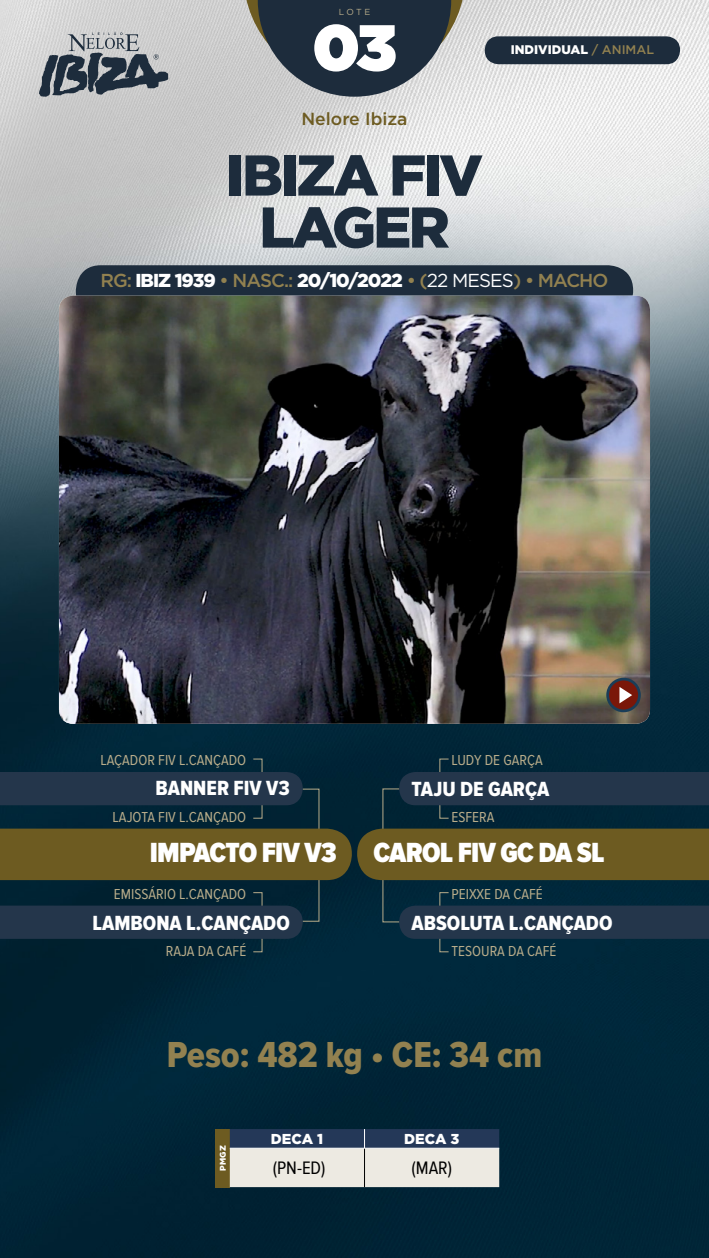
<style>
.page{position:relative;width:709px;height:1258px;background:#fff}
.page>*{position:absolute;margin:0;border:0;box-sizing:border-box;transform-origin:0 0}
.t1{font:900 64.88px "Gotham";color:#fff}
.t2{font:900 57.38px/52px "Gotham";color:#1d2c3c}
.t3{font:37.5px "Proxima Nova Cond Extrabld";color:#928150}
.t4{font:900 28.75px "Proxima Nova Cond";letter-spacing:-.025em;color:#fff}
.t5{font:21.25px "Proxima Nova Cond Extrabld";color:#fff}
.t6{font:500 18.75px "Gotham";letter-spacing:-.05em;color:#928150}
.t7{font:18.75px "Proxima Nova Cond";color:#000}
.t8{font:500 17.5px "Gotham";color:#6d5b21}
.t9{font:15px "Proxima Nova Cond";color:#b8ac8a}
.t10{font:900 14.38px "Gotham";letter-spacing:-.005em;color:#fff}
.t11{font:500 12.5px "Gotham";color:#928150}
.t12{font:900 12.5px "Gotham";color:#fff}
.t13{font:8.75px "Gotham";color:#b8ac8a}
.t14{font:900 8.25px "Gotham";color:#fff}
.s1{font-weight:900;color:#fff}
.s2{font-weight:400;color:#fff}
</style>
<div class="page">
<img style="left:0;top:0;width:709px;height:1258px">
<svg style="left:243px;top:0;width:222px;height:97px;background:#545e68"></svg>
<svg style="left:399px;top:758px;width:310px;height:61px;background:#142e42"></svg>
<svg style="left:399px;top:892px;width:310px;height:60px;background:#143044"></svg>
<div style="left:0;top:829px;width:709px;height:51px;background:#6d5b21"></div>
<svg style="left:0;top:758px;width:303px;height:61px;background:#132e41"></svg>
<svg style="left:0;top:892px;width:303px;height:60px;background:#142d3f"></svg>
<div style="left:76px;top:265px;width:557px;height:52px;background:#1d2c3c;border-radius:25px"></div>
<div style="left:485px;top:36px;width:195px;height:28px;background:#1d2c3c;border-radius:14px"></div>
<svg style="left:39px;top:32px;width:129px;height:65px;background:#848a91"></svg>
<img style="left:59px;top:296px;width:591px;height:428px">
<div style="left:215px;top:1129px;width:15px;height:58px;background:#6d5b21"></div>
<svg style="left:230px;top:1129px;width:269px;height:58px;background:#abafb4"></svg>
<hr style="left:364px;top:1148px;width:1px;height:39px;background:#000">
<hr style="left:230px;top:1148px;width:134px;height:1px;background:#fff">
<hr style="left:364px;top:1148px;width:135px;height:1px;background:#fff">
<div style="left:607px;top:679px;width:32px;height:32px;background:#7a1709;border-radius:50%"></div>
<svg style="left:619px;top:687px;width:13px;height:16px"></svg>
<div style="left:606px;top:678px;width:35px;height:34px;border:3px solid #1a3d58;border-radius:50%"></div>
<p class="t13" style="left:339px;top:7px;width:33px">LOTE</p>
<h1 class="t1" style="left:312px;top:10px;width:86px">03</h1>
<p class="t8" style="left:301px;top:108px;width:107px">Nelore Ibiza</p>
<h2 class="t2" style="left:259px;top:148px;width:225px;text-indent:-33px">IBIZA FIV<br>LAGER</h2>
<p class="t12" style="left:510px;top:43px;width:8px">INDI</p>
<p class="t11" style="left:538px;top:43px;width:117px"><span class="s1">VIDUAL</span> / ANIMAL</p>
<p class="t6" style="left:100px;top:270px;width:509px">RG: <span class="s1">IBIZ 1939</span> • Nasc.: <span class="s1">20/10/2022</span> • (<span class="s2">22 MESES</span>) • Macho</p>
<p class="t9" style="left:101px;top:751px;width:147px">LAÇADOR FIV L.CANÇADO</p>
<p class="t9" style="left:451px;top:751px;width:93px">LUDY DE GARÇA</p>
<h3 class="t5" style="left:155px;top:776px;width:136px">BANNER FIV V3</h3>
<h3 class="t5" style="left:411px;top:777px;width:139px">TAJU DE GARÇA</h3>
<p class="t9" style="left:113px;top:809px;width:135px">LAJOTA FIV L.CANÇADO</p>
<p class="t9" style="left:451px;top:809px;width:44px">ESFERA</p>
<h3 class="t4" style="left:150px;top:837px;width:188px">IMPACTO FIV V3</h3>
<h3 class="t4" style="left:373px;top:837px;width:233px">CAROL FIV GC DA SL</h3>
<p class="t9" style="left:114px;top:886px;width:134px">EMISSÁRIO L.CANÇADO</p>
<p class="t9" style="left:451px;top:886px;width:93px">PEIXXE DA CAFÉ</p>
<h3 class="t5" style="left:92px;top:911px;width:199px">LAMBONA L.CANÇADO</h3>
<h3 class="t5" style="left:411px;top:911px;width:202px">ABSOLUTA L.CANÇADO</h3>
<p class="t9" style="left:166px;top:942px;width:82px">RAJA DA CAFÉ</p>
<p class="t9" style="left:451px;top:942px;width:107px">TESOURA DA CAFÉ</p>
<h3 class="t3" style="left:167px;top:1034px;width:377px">Peso: 482 kg • CE: 34 cm</h3>
<p class="t14" style="left:218px;top:1170px;width:26px;rotate:-90deg">PMGZ</p>
<p class="t10" style="left:271px;top:1131px;width:54px">DECA 1</p>
<p class="t10" style="left:404px;top:1131px;width:57px">DECA 3</p>
<p class="t7" style="left:273px;top:1157px;width:54px">(PN-ED)</p>
<p class="t7" style="left:411px;top:1157px;width:42px">(MAR)</p>
</div>
